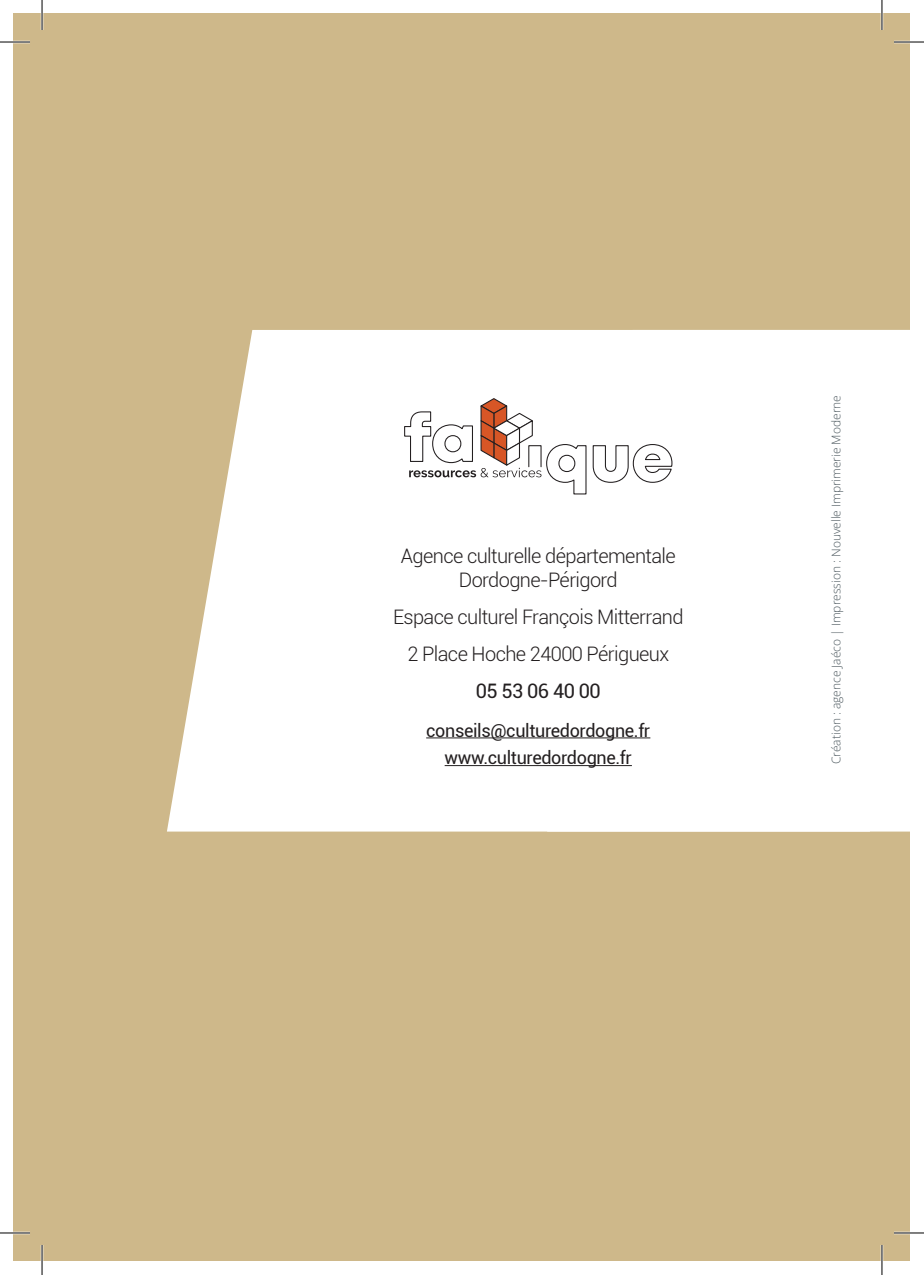
<style>
.page{position:relative;width:924px;height:1275px;background:#fff}
.page>*{position:absolute;margin:0;border:0;box-sizing:border-box;transform-origin:0 0}
.t1{font:300 20px/24px "Roboto";letter-spacing:-.03em;color:#231f20;text-align:center}
.t2{font:20px "Roboto";letter-spacing:-.03em;color:#231f20}
.t3{font:18px "Roboto";letter-spacing:-.02em;color:#231f20}
.t4{font:300 12px "Open Sans";color:#4d595f}
</style>
<div class="page">
<div style="left:14px;top:14px;width:895px;height:1247px;background:#ceb88a"></div>
<div style="left:167px;top:330px;width:742px;height:501px;background:#fff"></div>
<hr style="left:426px;top:737px;width:224px;height:1px;background:#231f20">
<hr style="left:444px;top:765px;width:187px;height:1px;background:#231f20">
<svg style="left:592px;top:443px;width:80px;height:40px"></svg>
<svg style="left:403px;top:397px;width:183px;height:98px"></svg>
<hr style="left:0;top:41px;width:30px;height:2px;background:#fff">
<hr style="left:893px;top:41px;width:30px;height:2px;background:#fff">
<hr style="left:0;top:1231px;width:30px;height:3px;background:#fff">
<hr style="left:893px;top:1231px;width:30px;height:3px;background:#fff">
<hr style="left:41px;top:0;width:2px;height:30px;background:#fff">
<hr style="left:41px;top:1245px;width:2px;height:30px;background:#fff">
<hr style="left:880px;top:0;width:2px;height:30px;background:#fff">
<hr style="left:880px;top:1245px;width:2px;height:30px;background:#fff">
<hr style="left:0;top:42px;width:30px;height:1px;background:#000">
<hr style="left:893px;top:42px;width:30px;height:1px;background:#000">
<hr style="left:0;top:1232px;width:30px;height:1px;background:#000">
<hr style="left:893px;top:1232px;width:30px;height:1px;background:#000">
<hr style="left:42px;top:0;width:1px;height:30px;background:#000">
<hr style="left:42px;top:1245px;width:1px;height:30px;background:#000">
<hr style="left:881px;top:0;width:1px;height:30px;background:#000">
<hr style="left:881px;top:1245px;width:1px;height:30px;background:#000">
<p class="t1" style="left:400px;top:543px;width:276px">Agence culturelle départementale<br>Dordogne-Périgord</p>
<p class="t1" style="left:393px;top:604px;width:292px">Espace culturel François Mitterrand</p>
<p class="t1" style="left:407px;top:641px;width:263px">2 Place Hoche 24000 Périgueux</p>
<p class="t2" style="left:475px;top:676px;width:126px">05 53 06 40 00</p>
<p class="t3" style="left:426px;top:717px;width:225px">conseils@culturedordogne.fr</p>
<p class="t3" style="left:444px;top:745px;width:189px">www.culturedordogne.fr</p>
<p class="t4" style="left:827px;top:764px;width:371px;rotate:-90deg">Création : agence Jaéco | Impression : Nouvelle Imprimerie Moderne</p>
</div>
